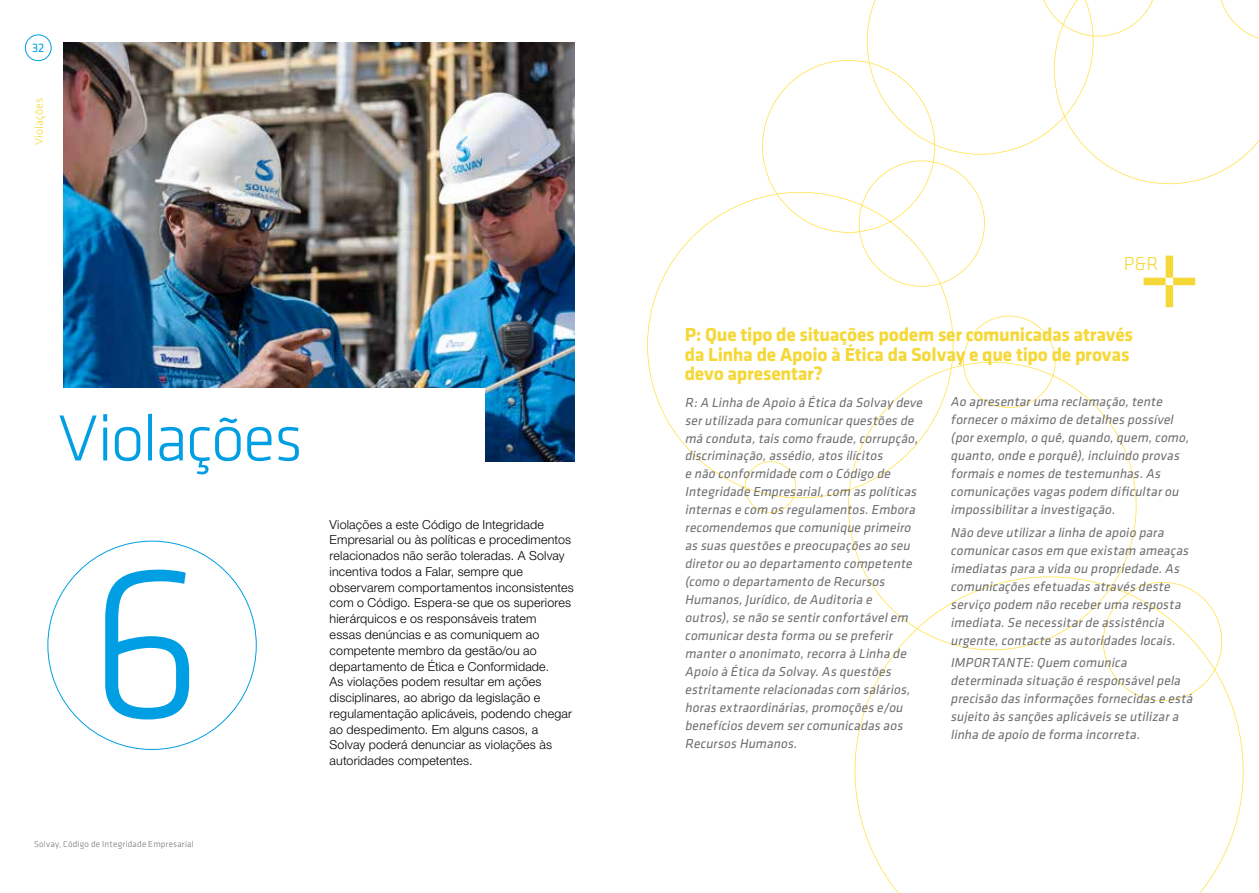
<style>
.page{position:relative;width:1259px;height:893px;background:#fff}
.page>*{position:absolute;margin:0;border:0;box-sizing:border-box;transform-origin:0 0}
.t1{font:300 225px "Klavika";color:#009fe3}
.t2{font:300 67.5px "Klavika";letter-spacing:-.03em;color:#009fe3}
.t3{font:700 19.5px/19.5px "Klavika";letter-spacing:-.015em;color:#f5d838}
.t4{font:300 19.5px "Klavika";color:#f5d838}
.t5{font:italic 13.5px/18px "Klavika";color:#706f6f}
.t6{font:12.75px "Klavika";color:#009fe3}
.t7{font:300 12.45px/15.8px "Helvetica Neue LT Std";letter-spacing:.015em;color:#000}
.t8{font:300 12px "Klavika";letter-spacing:.01em;color:#f5d838}
.t9{font:300 9px "Klavika";letter-spacing:.025em;color:#706f6f}
</style>
<div class="page">
<div style="left:1165px;top:285px;width:8px;height:22px;background:#f5d838"></div>
<div style="left:1173px;top:278px;width:22px;height:7px;background:#f5d838"></div>
<div style="left:1143px;top:278px;width:22px;height:7px;background:#f5d838"></div>
<div style="left:1165px;top:256px;width:8px;height:22px;background:#f5d838"></div>
<div style="left:25px;top:35px;width:26px;height:26px;border:1px solid #009fe3;border-radius:50%"></div>
<img style="left:64px;top:43px;width:510px;height:418px">
<div style="left:58px;top:389px;width:427px;height:115px;background:#fff"></div>
<p class="t6" style="left:32px;top:41px;width:14px">32</p>
<p class="t8" style="left:32px;top:145px;width:49px;rotate:-90deg">Violações</p>
<h2 class="t2" style="left:58px;top:401px;width:246px">Violações</h2>
<h1 class="t1" style="left:87px;top:520px;width:118px">6</h1>
<p class="t9" style="left:34px;top:839px;width:161px">Solvay, Código de Integridade Empresarial</p>
<p class="t7" style="left:330px;top:516px;width:246px">Violações a este Código de Integridade Empresarial ou às políticas e procedimentos relacionados não serão toleradas. A Solvay incentiva todos a Falar, sempre que observarem comportamentos inconsistentes com o Código. Espera-se que os superiores hierárquicos e os responsáveis tratem<br>essas denúncias e as comuniquem ao competente membro da gestão/ou ao departamento de Ética e Conformidade.<br>As violações podem resultar em ações disciplinares, ao abrigo da legislação e regulamentação aplicáveis, podendo chegar ao despedimento. Em alguns casos, a Solvay poderá denunciar as violações às autoridades competentes.</p>
<h3 class="t4" style="left:1124px;top:253px;width:36px">P&amp;R</h3>
<h3 class="t3" style="left:685px;top:325px;width:450px">P: Que tipo de situações podem ser comunicadas através da Linha de Apoio à Ética da Solvay e que tipo de provas devo apresentar?</h3>
<p class="t5" style="left:685px;top:393px;width:242px">R:A Linha de Apoio à Ética da Solvay deve serutilizada para comunicarquestões de má conduta,tais como fraude,corrupção, discriminação,assédio,atos ilícitos<br>e não conformidade com o Código de Integridade Empresarial,com as políticas internas e com os regulamentos.Embora recomendemos que comunique primeiro as suas questões e preocupações ao seu diretorou ao departamento competente (como o departamento de Recursos Humanos,Jurídico,de Auditoria e outros),se não se sentirconfortávelem comunicardesta forma ou se preferir mantero anonimato,recorra à Linha de Apoio à Ética da Solvay.As questões estritamente relacionadas com salários, horas extraordinárias,promoções e/ou benefícios devem sercomunicadas aos Recursos Humanos.</p>
<p class="t5" style="left:950px;top:393px;width:242px">Ao apresentaruma reclamação,tente fornecero máximo de detalhes possível (porexemplo,o quê,quando,quem,como, quanto,onde e porquê),incluindo provas formais e nomes de testemunhas.As comunicações vagas podem dificultarou impossibilitara investigação.</p>
<p class="t5" style="left:950px;top:523px;width:242px">Não deve utilizara linha de apoio para comunicarcasos em que existam ameaças imediatas para a vida ou propriedade.As comunicações efetuadas através deste serviço podem não receberuma resposta imediata.Se necessitarde assistência urgente,contacte as autoridades locais.</p>
<p class="t5" style="left:950px;top:654px;width:246px">IMPORTANTE:Quem comunica determinada situação é responsávelpela precisão das informações fornecidas e está sujeito às sanções aplicáveis se utilizara linha de apoio de forma incorreta.</p>
</div>
